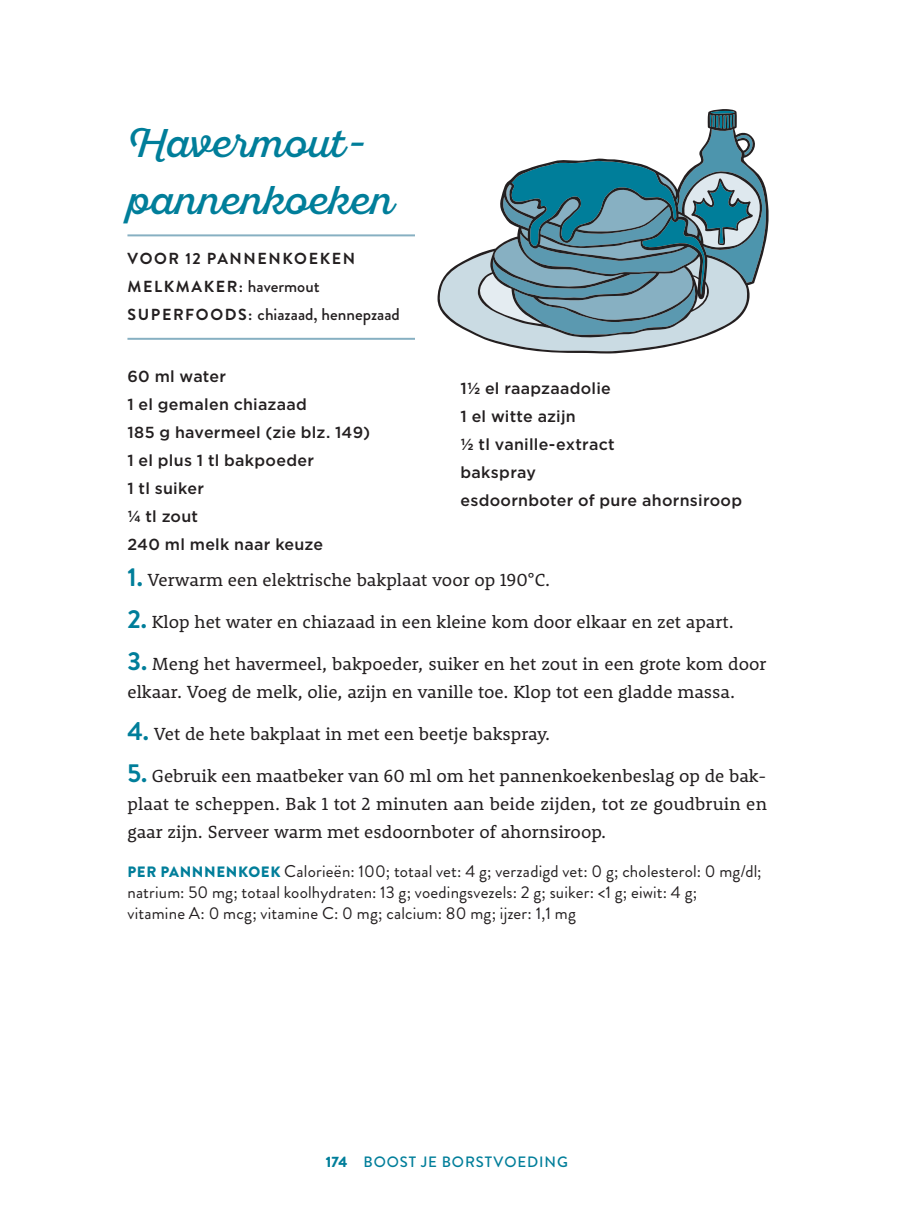
<style>
.page{position:relative;width:914px;height:1219px;background:#fff}
.page>*{position:absolute;margin:0;border:0;box-sizing:border-box;transform-origin:0 0}
.t1{font:40px/56px "Sant Elia Script";color:#007e9a}
.t2{font:18px/28px "Rooney Pro";color:#231f20}
.t3{font:17px/21.2px "Brandon Grotesque";letter-spacing:.01em;color:#231f20}
.t4{font:500 17px "Brandon Grotesque";color:#231f20}
.t5{font:500 16px/28px "Gotham";letter-spacing:.015em;color:#231f20}
.t6{font:700 16px/28px "Brandon Grotesque";letter-spacing:.1em;color:#231f20}
.t7{font:500 15px "Brandon Grotesque";letter-spacing:.06em;color:#007e9a}
.s1{font-weight:500;font-size:17px}
.s2{font-weight:700;font-size:16px}
.s3{font-weight:700}
.s4{font-family:"Brandon Grotesque";font-weight:700;font-size:26px;color:#007e9a}
.s5{font-weight:900;font-size:15px;color:#007e9a}
.s6{font-weight:900}
</style>
<div class="page">
<hr style="left:127px;top:234px;width:288px;height:2px;background:#87b0c2">
<hr style="left:127px;top:338px;width:288px;height:2px;background:#87b0c2">
<svg style="left:437px;top:111px;width:330px;height:240px"></svg>
<h1 class="t1" style="left:127px;top:116px;width:267px">Havermout&shy;pannenkoeken</h1>
<p class="t6" style="left:128px;top:244px;width:229px">VOOR 12 PANNENKOEKEN<br>MELKMAKER: <span class="s1">havermout</span></p>
<p class="t4" style="left:128px;top:302px;width:274px"><span class="s2">SUPERFOODS:</span> chiazaad, hennepzaad</p>
<p class="t5" style="left:127px;top:362px;width:244px">60 ml water<br>1 el gemalen chiazaad<br>185 g havermeel (zie blz. 149)<br>1 el plus 1 tl bakpoeder<br>1 tl suiker<br><span class="s3">¼</span> tl zout<br>240 ml melk naar keuze</p>
<p class="t5" style="left:460px;top:374px;width:283px">1<span class="s3">½</span> el raapzaadolie<br>1 el witte azijn<br><span class="s3">½</span> tl vanille-extract<br>bakspray<br>esdoornboter of pure ahornsiroop</p>
<p class="t2" style="left:127px;top:565px;width:424px"><span class="s4">1.</span> Verwarm een elektrische bakplaat voor op 190°C.</p>
<p class="t2" style="left:127px;top:607px;width:608px"><span class="s4">2.</span> Klop het water en chiazaad in een kleine kom door elkaar en zet apart.</p>
<p class="t2" style="left:127px;top:649px;width:640px"><span class="s4">3.</span> Meng het havermeel, bakpoeder, suiker en het zout in een grote kom door elkaar. Voeg de melk, olie, azijn en vanille toe. Klop tot een gladde massa.</p>
<p class="t2" style="left:127px;top:719px;width:424px"><span class="s4">4.</span> Vet de hete bakplaat in met een beetje bakspray.</p>
<p class="t2" style="left:127px;top:761px;width:641px;text-align:justify"><span class="s4">5.</span> Gebruik een maatbeker van 60 ml om het pannenkoekenbeslag op de bak&shy;plaat te scheppen. Bak 1 tot 2 minuten aan beide zijden, tot ze goudbruin en gaar zijn. Serveer warm met esdoornboter of ahornsiroop.</p>
<p class="t3" style="left:127px;top:860px;width:636px"><span class="s5">PER PANNNENKOEK</span> Calorieën: 100; totaal vet: 4 g; verzadigd vet: 0 g; cholesterol: 0 mg/dl; natrium: 50 mg; totaal koolhydraten: 13 g; voedingsvezels: 2 g; suiker: &lt;1 g; eiwit: 4 g;<br>vitamine A: 0 mcg; vitamine C: 0 mg; calcium: 80 mg; ijzer: 1,1 mg</p>
<p class="t7" style="left:326px;top:1151px;width:243px"><span class="s6">174</span> BOOST JE BORSTVOEDING</p>
</div>
